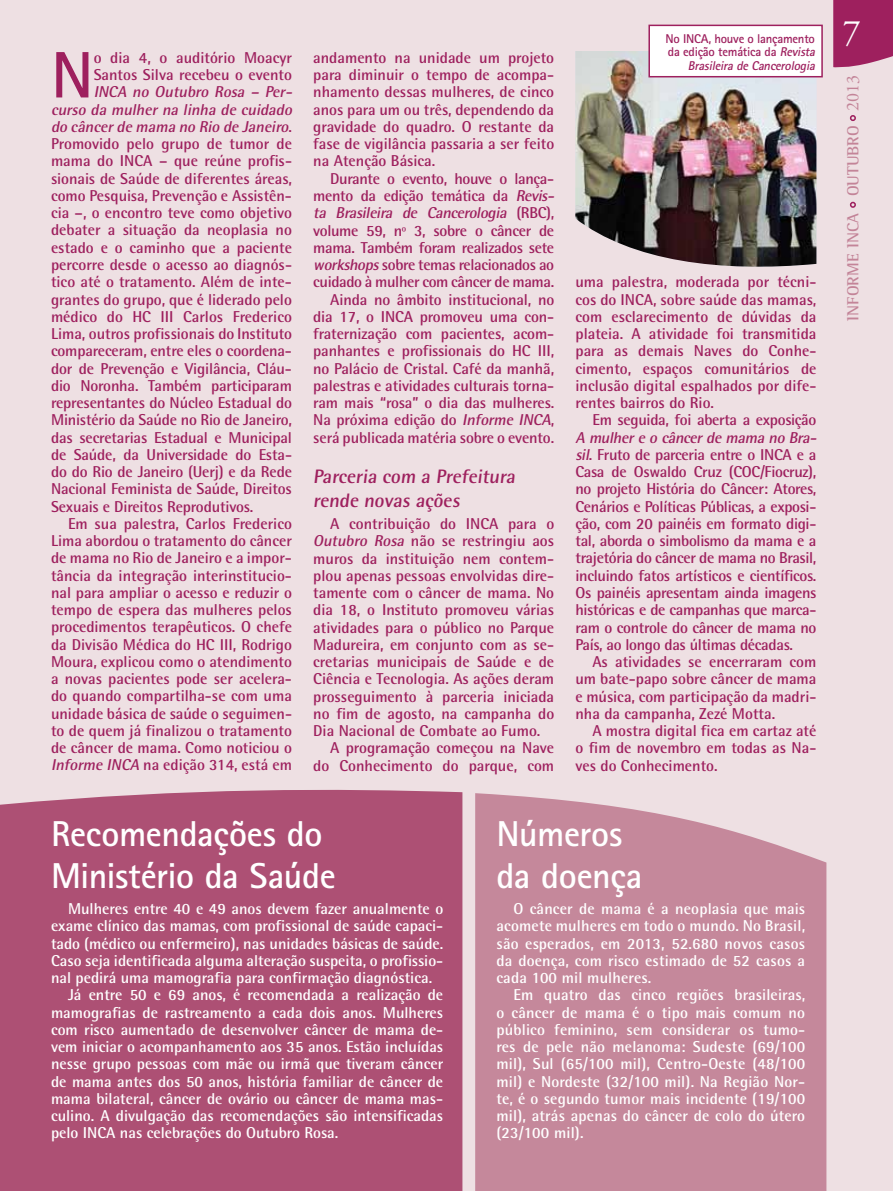
<style>
.page{position:relative;width:893px;height:1191px;background:#eee0e3}
.page>*{position:absolute;margin:0;border:0;box-sizing:border-box;transform-origin:0 0}
.t1{font:700 65.7px "Rotis Semi Sans";color:#9e205e}
.t2{font:700 36px/42px "Rotis Sans Serif";letter-spacing:-.01em;color:#fff}
.t3{font:36px "Adobe Garamond Pro";color:#fff}
.t4{font:700 19.5px/23.4px "Rotis Semi Sans";color:#9e205e}
.t5{font:700 16.5px "Rotis Semi Serif";letter-spacing:-.005em;color:#c38498}
.t6{font:700 15.75px/17.2px "Rotis Semi Sans";letter-spacing:-.01em;color:#9e205e;text-align:justify}
.t7{font:700 15.75px/17.2px "Rotis Semi Sans";color:#fff;text-align:justify}
.t8{font:700 12.75px/13.5px "Rotis Sans Serif";letter-spacing:-.02em;color:#9e205e;text-align:right}
.s1{font-style:italic}
.s2{font-family:"Adobe Garamond Pro";font-weight:400;font-size:18px}
</style>
<div class="page">
<div style="left:475px;top:793px;width:351px;height:398px;background:#c5889b"></div>
<div style="left:0;top:789px;width:462px;height:402px;background:#ad5074"></div>
<img style="left:575px;top:51px;width:241px;height:216px">
<div style="left:649px;top:25px;width:173px;height:52px;background:#fff"></div>
<div style="left:648px;top:25px;width:175px;height:52px;border:2px solid #9e205e"></div>
<svg style="left:833px;top:0;width:60px;height:68px;background:#a32d67"></svg>
<svg style="left:850px;top:202px;width:6px;height:6px"></svg>
<svg style="left:850px;top:115px;width:6px;height:6px"></svg>
<h1 class="t1" style="left:51px;top:35px;width:44px">N</h1>
<p class="t6" style="left:94px;top:49px;width:200px">o dia 4, o auditório Moacyr<br>Santos Silva recebeu o evento</p>
<p class="t6" style="left:51px;top:83px;width:246px;text-align:left;text-indent:43px"><span class="s1">INCA no Outubro Rosa – Per&shy;curso da mulher na linha de cuidado do câncerde mama no Rio de Janeiro</span>.<br>Promovido pelo grupo de tumor de mama do INCA – que reúne profis&shy;sionais de Saúde de diferentes áreas, como Pesquisa, Prevenção e Assistên&shy;cia –, o encontro teve como objetivo debater a situação da neoplasia no estado e o caminho que a paciente percorre desde o acesso ao diagnós&shy;tico até o tratamento. Além de inte&shy;grantes do grupo, que é liderado pelo médico do HC III Carlos Frederico Lima, outros profissionais do Instituto compareceram, entre eles o coordena&shy;dor de Prevenção e Vigilância, Cláu&shy;dio Noronha. Também participaram representantes do Núcleo Estadual do Ministério da Saúde no Rio de Janeiro, das secretarias Estadual e Municipal de Saúde, da Universidade do Esta&shy;do do Rio de Janeiro (Uerj) e da Rede Nacional Feminista de Saúde, Direitos Sexuais e Direitos Reprodutivos.</p>
<p class="t6" style="left:51px;top:514px;width:242px;text-indent:17px">Em sua palestra, Carlos Frederico Lima abordou o tratamento do câncer de mama no Rio de Janeiro e a impor&shy;tância da integração interinstitucio&shy;nal para ampliar o acesso e reduzir o tempo de espera das mulheres pelos procedimentos terapêuticos. O chefe da Divisão Médica do HC III, Rodrigo Moura, explicou como o atendimento a novas pacientes pode ser acelera&shy;do quando compartilha-se com uma unidade básica de saúde o seguimen&shy;to de quem já finalizou o tratamento de câncer de mama. Como noticiou o <span class="s1">Informe INCA</span> na edição 314, está em</p>
<p class="t6" style="left:313px;top:49px;width:242px">andamento na unidade um projeto para diminuir o tempo de acompa&shy;nhamento dessas mulheres, de cinco anos para um ou três, dependendo da gravidade do quadro. O restante da fase de vigilância passaria a ser feito na Atenção Básica.</p>
<p class="t6" style="left:313px;top:169px;width:246px;text-align:right">Durante o evento, houve o lança&shy;mento da edição temática da <span class="s1">Revis&shy;ta Brasileira de Cancerologia</span> ( R B C) , volume 59, nº 3, sobre o câncer de mama. Também foram realizados sete <span class="s1">workshops</span>sobre temas relacionados ao cuidado à mulher com câncer de mama.<br>Ainda no âmbito institucional, no dia 17, o INCA promoveu uma con&shy;fraternização com pacientes, acom&shy;panhantes e profissionais do HC III, no Palácio de Cristal. Café da manhã, palestras e atividades culturais torna&shy;ram mais “rosa” o dia das mulheres.<br>Na próxima edição do <span class="s1">Informe INCA</span>, será publicada matéria sobre o evento.</p>
<p class="t4" style="left:313px;top:464px;width:206px">Parceria com a Prefeitura rende novas ações</p>
<p class="t6" style="left:330px;top:515px;width:225px">A contribuição do INCA para o</p>
<p class="t6" style="left:313px;top:532px;width:242px"><span class="s1">Outubro Rosa</span> não se restringiu aos</p>
<p class="t6" style="left:313px;top:549px;width:242px">muros da instituição nem contem-</p>
<p class="t6" style="left:313px;top:566px;width:242px">plou apenas pessoas envolvidas dire-</p>
<p class="t6" style="left:313px;top:584px;width:242px">tamente com o câncer de mama. No</p>
<p class="t6" style="left:313px;top:601px;width:242px">dia 18, o Instituto promoveu várias</p>
<p class="t6" style="left:313px;top:618px;width:242px">atividades para o público no Parque</p>
<p class="t6" style="left:313px;top:635px;width:242px">Madureira, em conjunto com as se-</p>
<p class="t6" style="left:313px;top:653px;width:242px">cretarias municipais de Saúde e de</p>
<p class="t6" style="left:313px;top:670px;width:242px">Ciência e Tecnologia. As ações deram</p>
<p class="t6" style="left:313px;top:687px;width:242px">prosseguimento à parceria iniciada</p>
<p class="t6" style="left:313px;top:704px;width:242px">no fim de agosto, na campanha do</p>
<p class="t6" style="left:313px;top:722px;width:229px">Dia Nacional de Combate ao Fumo.</p>
<p class="t6" style="left:330px;top:739px;width:225px">A programação começou na Nave</p>
<p class="t6" style="left:313px;top:756px;width:242px">do Conhecimento do parque, com</p>
<p class="t8" style="left:665px;top:31px;width:154px">No INCA, houve o lançamento da edição temática da <span class="s1">Revista<br>Brasileira deCancerologia</span></p>
<h2 class="t3" style="left:843px;top:11px;width:19px">7</h2>
<p class="t5" style="left:843px;top:321px;width:248px;rotate:-90deg">INFORME INCA OUTUBRO <span class="s2">2013</span></p>
<p class="t6" style="left:575px;top:273px;width:242px">uma palestra, moderada por técni&shy;cos do INCA, sobre saúde das mamas, com esclarecimento de dúvidas da plateia. A atividade foi transmitida para as demais Naves do Conhe&shy;cimento, espaços comunitários de inclusão digital espalhados por dife&shy;rentes bairros do Rio.</p>
<p class="t6" style="left:592px;top:411px;width:225px">Em seguida, foi aberta a exposição</p>
<p class="t6" style="left:575px;top:428px;width:246px;text-align:left"><span class="s1">A mulhere o câncerde mama no Bra&shy;sil</span>. Fruto de parceria entre o INCA e a Casa de Oswaldo Cruz (COC/Fiocruz), no projeto História do Câncer: Atores, Cenários e Políticas Públicas, a exposi&shy;ção, com 20 painéis em formato digi&shy;tal, aborda o simbolismo da mama e a trajetória do câncer de mama no Brasil, incluindo fatos artísticos e científicos.<br>Os painéis apresentam ainda imagens históricas e de campanhas que marca&shy;ram o controle do câncer de mama no País, ao longo das últimas décadas.</p>
<p class="t6" style="left:575px;top:653px;width:242px;text-indent:17px">As atividades se encerraram com um bate-papo sobre câncer de mama e música, com participação da madri&shy;nha da campanha, Zezé Motta.</p>
<p class="t6" style="left:575px;top:722px;width:242px;text-indent:17px">A mostra digital fica em cartaz até o fim de novembro em todas as Na&shy;ves do Conhecimento.</p>
<h2 class="t2" style="left:51px;top:811px;width:286px">Recomendações do<br>Ministério da Saúde</h2>
<h2 class="t2" style="left:496px;top:811px;width:148px">Números da doença</h2>
<p class="t7" style="left:68px;top:900px;width:377px">Mulheres entre 40 e 49 anos devem fazer anualmente o</p>
<p class="t7" style="left:51px;top:917px;width:394px">exame clínico das mamas, com profissional de saúde capaci-</p>
<p class="t7" style="left:51px;top:934px;width:394px">tado (médico ou enfermeiro), nas unidades básicas de saúde.</p>
<p class="t7" style="left:51px;top:951px;width:394px">Caso seja identificada alguma alteração suspeita, o profissio-</p>
<p class="t7" style="left:51px;top:969px;width:383px">nal pedirá uma mamografia para confirmação diagnóstica.</p>
<p class="t7" style="left:68px;top:986px;width:377px">Já entre 50 e 69 anos, é recomendada a realização de</p>
<p class="t7" style="left:51px;top:1003px;width:394px">mamografias de rastreamento a cada dois anos. Mulheres</p>
<p class="t7" style="left:51px;top:1020px;width:394px">com risco aumentado de desenvolver câncer de mama de-</p>
<p class="t7" style="left:51px;top:1038px;width:394px">vem iniciar o acompanhamento aos 35 anos. Estão incluídas</p>
<p class="t7" style="left:51px;top:1055px;width:394px">nesse grupo pessoas com mãe ou irmã que tiveram câncer</p>
<p class="t7" style="left:51px;top:1072px;width:394px">de mama antes dos 50 anos, história familiar de câncer de</p>
<p class="t7" style="left:51px;top:1089px;width:394px">mama bilateral, câncer de ovário ou câncer de mama mas-</p>
<p class="t7" style="left:51px;top:1106px;width:394px">culino. A divulgação das recomendações são intensificadas</p>
<p class="t7" style="left:51px;top:1124px;width:289px">pelo INCA nas celebrações do Outubro Rosa.</p>
<p class="t7" style="left:496px;top:899px;width:310px;text-indent:17px">O câncer de mama é a neoplasia que mais acomete mulheres em todo o mundo. No Brasil, são esperados, em 2013, 52.680 novos casos da doença, com risco estimado de 52 casos a cada 100 mil mulheres.</p>
<p class="t7" style="left:496px;top:986px;width:310px;text-indent:17px">Em quatro das cinco regiões brasileiras, o câncer de mama é o tipo mais comum no público feminino, sem considerar os tumo&shy;res de pele não melanoma: Sudeste (69/100 mil), Sul (65/100 mil), Centro-Oeste (48/100 mil) e Nordeste (32/100 mil). Na Região Nor&shy;te, é o segundo tumor mais incidente (19/100 mil), atrás apenas do câncer de colo do útero (23/100 mil).</p>
</div>
